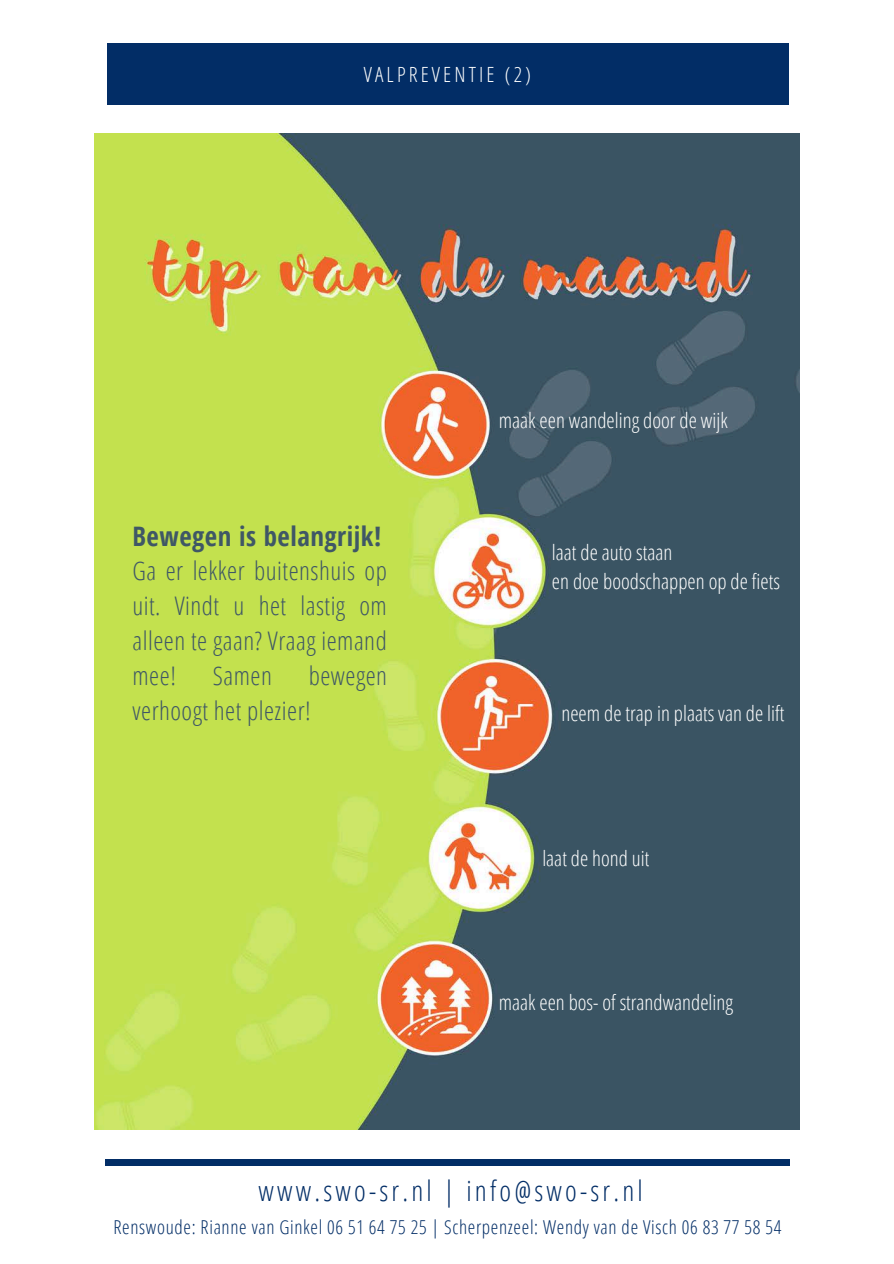
<style>
.page{position:relative;width:894px;height:1264px;background:#fff}
.page>*{position:absolute;margin:0;border:0;box-sizing:border-box;transform-origin:0 0}
.t1{font:300 28.2px "Open Sans Condensed";letter-spacing:.115em;color:#022d66}
.t2{font:700 26.85px "Open Sans Condensed";letter-spacing:.02em;color:#3f5766}
.t3{font:300 25.65px/34.8px "Open Sans Condensed";letter-spacing:.02em;color:#3f5766;text-align:justify}
.t4{font:300 21px "Open Sans Condensed";color:#fff}
.t5{font:300 21px "Open Sans Condensed";letter-spacing:.15em;color:#fff}
.t6{font:300 19.2px "Open Sans Condensed";letter-spacing:.035em;color:#022d66}
</style>
<div class="page">
<div style="left:105px;top:1159px;width:685px;height:6px;background:#022d66"></div>
<div style="left:107px;top:43px;width:680px;height:62px;background:#022d66"></div>
<img style="left:94px;top:134px;width:705px;height:995px">
<p class="t5" style="left:364px;top:59px;width:169px">VALPREVENTIE (2)</p>
<p class="t2" style="left:132px;top:517px;width:250px">Bewegen is belangrijk!</p>
<p class="t3" style="left:132px;top:553px;width:256px">Ga er lekker buitenshuis op uit. Vindt u het lastig om alleen te gaan? Vraag iemand mee!</p>
<p class="t3" style="left:132px;top:657px;width:256px;text-indent:176px">bewegen verhoogt het plezier!</p>
<p class="t3" style="left:213px;top:657px;width:61px">Samen</p>
<p class="t4" style="left:498px;top:405px;width:230px">maak een wandeling door de wijk</p>
<p class="t4" style="left:551px;top:537px;width:122px">laat de auto staan</p>
<p class="t4" style="left:551px;top:566px;width:229px">en doe boodschappen op de fiets</p>
<h1 class="t4" style="left:561px;top:698px;width:224px">neem de trap in plaats van de lift</h1>
<p class="t4" style="left:542px;top:843px;width:108px">laat de hond uit</p>
<p class="t4" style="left:498px;top:987px;width:235px">maak een bos- of strandwandeling</p>
<h2 class="t1" style="left:258px;top:1171px;width:385px">www.swo-sr.nl | info@swo-sr.nl</h2>
<p class="t6" style="left:113px;top:1213px;width:669px">Renswoude: Rianne van Ginkel 06 51 64 75 25 | Scherpenzeel: Wendy van de Visch 06 83 77 58 54</p>
</div>
